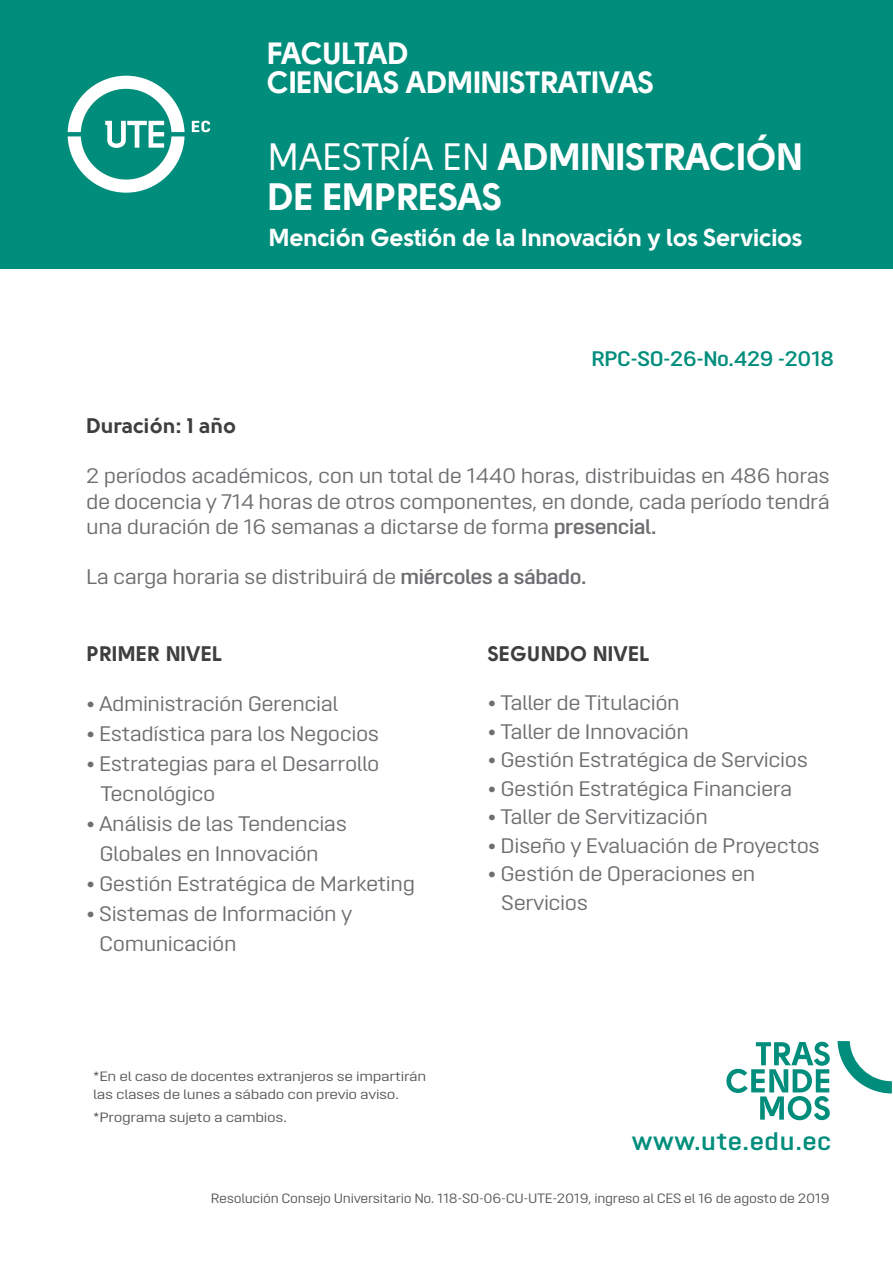
<style>
.page{position:relative;width:893px;height:1263px;background:#fff}
.page>*{position:absolute;margin:0;border:0;box-sizing:border-box;transform-origin:0 0}
.t1{font:37.95px/40.5px "Solomon Sans Bold";letter-spacing:-.02em;color:#fff}
.t2{font:30.6px/28.7px "Solomon Sans Bold";letter-spacing:-.02em;color:#fff}
.t3{font:600 25.35px "Opinion Pro Extended";letter-spacing:.025em;color:#008d7b}
.t4{font:24.45px "Solomon Sans Bold";letter-spacing:-.02em;color:#fff}
.t5{font:21px/30px "Opinion Pro Extended";letter-spacing:-.02em;color:#6d6e71}
.t6{font:21px "Solomon Sans Bold";color:#3e3e3f}
.t7{font:600 21px "Opinion Pro Extended";letter-spacing:-.02em;color:#008d7b}
.t8{font:13.5px/18px "Opinion Pro Extended";letter-spacing:-.02em;color:#57585a;scale:1.1 1}
.t9{font:13.5px "Opinion Pro Extended";letter-spacing:-.02em;color:#57585a}
.s1{font-family:"Solomon Sans Normal"}
.s2{font-weight:600}
</style>
<div class="page">
<div style="left:0;top:0;width:893px;height:269px;background:#008d7b"></div>
<svg style="left:68px;top:76px;width:117px;height:117px"></svg>
<svg style="left:192px;top:121px;width:18px;height:11px"></svg>
<svg style="left:726px;top:1042px;width:104px;height:78px"></svg>
<svg style="left:837px;top:1041px;width:55px;height:52px"></svg>
<h2 class="t2" style="left:267px;top:39px;width:389px">FACULTAD<br>CIENCIAS ADMINISTRATIVAS</h2>
<h1 class="t1" style="left:267px;top:136px;width:538px"><span class="s1">MAESTRÍA EN</span> ADMINISTRACIÓN<br>DE EMPRESAS</h1>
<p class="t4" style="left:269px;top:223px;width:535px">Mención Gestión de la Innovación y los Servicios</p>
<p class="t7" style="left:591px;top:351px;width:244px">RPC-SO-26-No.429 -2018</p>
<p class="t6" style="left:86px;top:413px;width:152px">Duración: 1 año</p>
<p class="t5" style="left:86px;top:465px;width:745px;line-height:25.2px;text-align:justify">2 períodos académicos, con un total de 1440 horas, distribuidas en 486 horas de docencia y 714 horas de otros componentes, en donde, cada período tendrá una duración de 16 semanas a dictarse de forma <span class="s2">presencial.</span></p>
<p class="t5" style="left:86px;top:564px;width:502px">La carga horaria se distribuirá de <span class="s2">miércoles a sábado.</span></p>
<p class="t6" style="left:86px;top:641px;width:138px">PRIMER NIVEL</p>
<p class="t5" style="left:86px;top:691px;width:253px">• Administración Gerencial</p>
<p class="t5" style="left:86px;top:721px;width:294px">• Estadística para los Negocios</p>
<p class="t5" style="left:100px;top:751px;width:281px;text-indent:-14px">• Estrategias para el Desarrollo<br>Tecnológico</p>
<p class="t5" style="left:99px;top:811px;width:249px;text-indent:-13px">• Análisis de las Tendencias<br>Globales en Innovación</p>
<p class="t5" style="left:86px;top:871px;width:330px">• Gestión Estratégica de Marketing</p>
<p class="t5" style="left:99px;top:901px;width:255px;text-indent:-13px">• Sistemas de Información y<br>Comunicación</p>
<p class="t8" style="left:93px;top:1069px;width:304px">*En el caso de docentes extranjeros se impartirán las clases de lunes a sábado con previo aviso.</p>
<p class="t8" style="left:93px;top:1109px;width:178px">*Programa sujeto a cambios.</p>
<p class="t6" style="left:488px;top:641px;width:163px">SEGUNDO NIVEL</p>
<p class="t5" style="left:488px;top:690px;width:193px">• Taller de Titulación</p>
<p class="t5" style="left:488px;top:718px;width:203px">• Taller de Innovación</p>
<p class="t5" style="left:488px;top:747px;width:322px">• Gestión Estratégica de Servicios</p>
<p class="t5" style="left:488px;top:775px;width:306px">• Gestión Estratégica Financiera</p>
<p class="t5" style="left:488px;top:804px;width:222px">• Taller de Servitización</p>
<p class="t5" style="left:488px;top:832px;width:334px">• Diseño y Evaluación de Proyectos</p>
<p class="t5" style="left:501px;top:861px;width:256px;line-height:28.5px;text-indent:-13px">• Gestión de Operaciones en<br>Servicios</p>
<p class="t3" style="left:632px;top:1132px;width:201px">www.ute.edu.ec</p>
<p class="t9" style="left:211px;top:1194px;width:620px">Resolución Consejo Universitario No. 118-SO-06-CU-UTE-2019, ingreso al CES el 16 de agosto de 2019</p>
</div>
